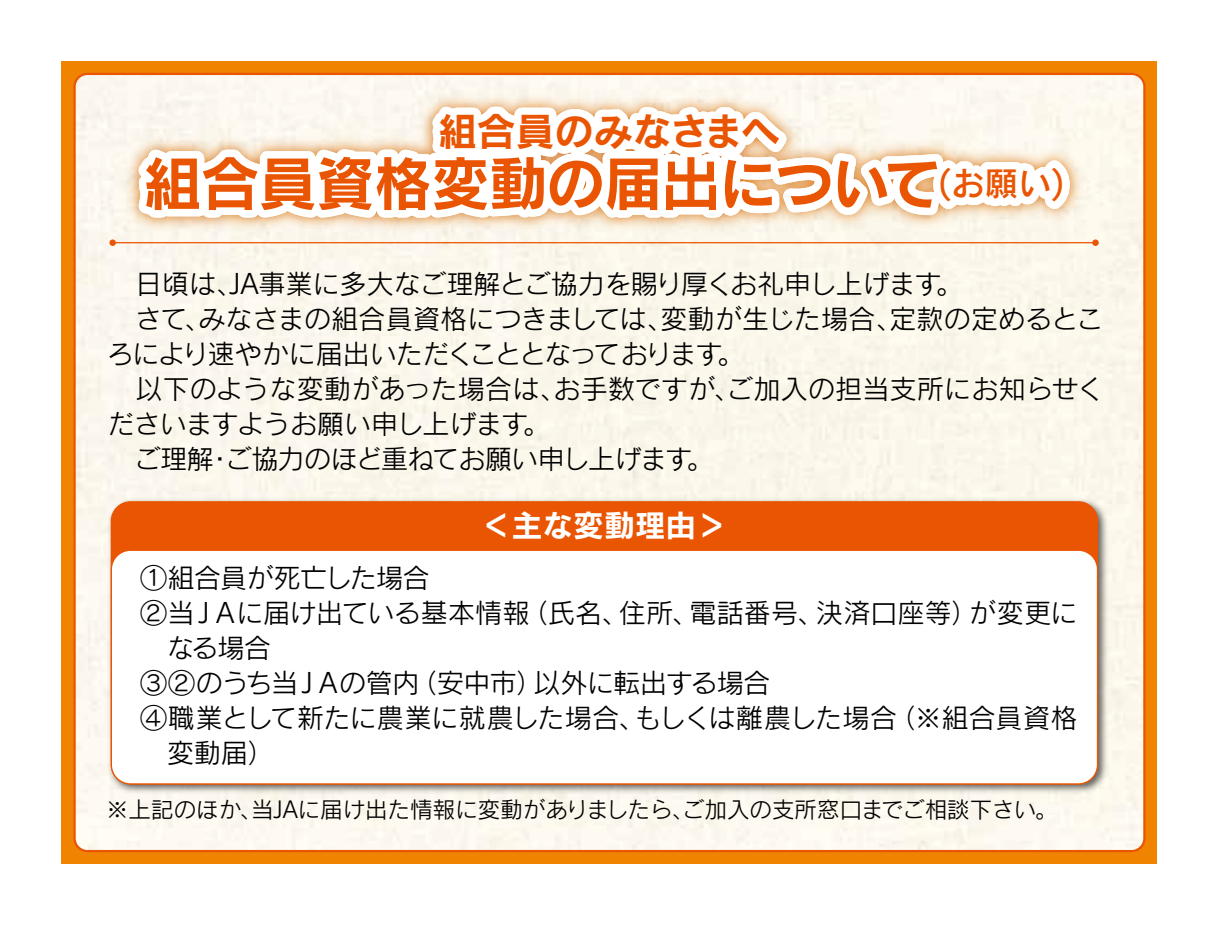
<style>
.page{position:relative;width:1219px;height:925px;background:#fff}
.page>*{position:absolute;margin:0;border:0;box-sizing:border-box;transform-origin:0 0}
.t1{font:58.73px "Rodin Pro B";letter-spacing:-.02em;color:#ea5504}
.t2{font:38.93px "Rodin Pro B";color:#ea5504}
.t3{font:33.52px "Rodin Pro DB";color:#ea5504}
.t4{font:30.82px "Rodin Pro B";color:#fff}
.t5{font:27px/35.1px "Rodin Pro M";letter-spacing:-.015em;color:#000}
.t6{font:27px "Rodin Pro M";letter-spacing:-.05em;color:#000}
.t7{font:27px/35.1px "Rodin Pro M";letter-spacing:.01em;color:#000}
.t8{font:27px "Rodin Pro M";letter-spacing:.005em;color:#000}
.t9{font:27px "Rodin Pro M";letter-spacing:-.04em;color:#000}
.t10{font:22.5px "Rodin Pro M";color:#000}
</style>
<div class="page">
<div style="left:62px;top:61px;width:1094px;height:803px;background:#f08300"></div>
<div style="left:76px;top:74px;width:1068px;height:777px;background:#fbf7ed"></div>
<div style="left:112px;top:123px;width:984px;height:122px;background:#fcf8ee"></div>
<svg style="left:126px;top:73px;width:950px;height:373px;background:#faf4e9"></svg>
<hr style="left:110px;top:242px;width:986px;height:1px;background:#ea5504">
<div style="left:109px;top:239px;width:7px;height:7px;border:1px solid #ea5504;border-radius:50%"></div>
<div style="left:1092px;top:239px;width:6px;height:7px;border:1px solid #ea5504;border-radius:50%"></div>
<img style="left:104px;top:495px;width:1006px;height:303px">
<div style="left:111px;top:502px;width:986px;height:282px;background:#ea5504;border-radius:19px"></div>
<div style="left:111px;top:550px;width:986px;height:234px;background:#fff;border-radius:19px"></div>
<div style="left:111px;top:550px;width:986px;height:234px;border:1px solid #ea5504;border-radius:19px"></div>
<h2 class="t2" style="left:438px;top:106px;width:343px">組合員のみなさまへ</h2>
<h1 class="t1" style="left:143px;top:144px;width:801px">組合員資格変動の届出について</h1>
<p class="t3" style="left:937px;top:161px;width:129px">(お願い(</p>
<p class="t5" style="left:108px;top:265px;width:834px">　日頃はＪＡ事業に多大なご理解とご協力を賜り厚くお礼申し上げます</p>
<p class="t5" style="left:935px;top:265px;width:28px">。</p>
<p class="t5" style="left:216px;top:265px;width:28px">、</p>
<p class="t8" style="left:660px;top:301px;width:244px">変動が生じた場合、</p>
<p class="t5" style="left:108px;top:300px;width:567px">　さてみなさまの組合員資格につきましては、</p>
<p class="t8" style="left:889px;top:301px;width:216px">定款の定めるとこ</p>
<p class="t5" style="left:185px;top:300px;width:28px">、</p>
<p class="t5" style="left:553px;top:335px;width:552px;text-indent:-446px">ろにより速やかに届出いただくこととなっております<br>お手数ですがご加入の担当支所にお知らせく</p>
<p class="t5" style="left:717px;top:335px;width:28px">。</p>
<p class="t7" style="left:523px;top:370px;width:45px;text-indent:-414px">　以下のような変動があった場合は、。</p>
<p class="t5" style="left:713px;top:370px;width:28px">、</p>
<p class="t9" style="left:108px;top:406px;width:421px">ださいますようお願い申し上げます</p>
<p class="t5" style="left:134px;top:440px;width:559px">ご理解ご協力のほど重ねてお願い申し上げます</p>
<p class="t5" style="left:206px;top:440px;width:28px">・</p>
<p class="t5" style="left:686px;top:440px;width:28px">。</p>
<p class="t5" style="left:140px;top:559px;width:291px">①組合員が死亡した場合</p>
<p class="t4" style="left:481px;top:505px;width:248px">＜主な変動理由&lt;</p>
<p class="t5" style="left:167px;top:594px;width:364px;text-indent:-27px">②当ＪＡに届け出ている基本情報なる場合</p>
<p class="t5" style="left:521px;top:594px;width:109px">（氏名、</p>
<p class="t5" style="left:618px;top:594px;width:82px">住所、</p>
<p class="t5" style="left:689px;top:594px;width:136px">電話番号、</p>
<p class="t6" style="left:140px;top:666px;width:281px">③②のうち当ＪＡの管内</p>
<p class="t5" style="left:410px;top:665px;width:134px">（安中市）</p>
<p class="t5" style="left:533px;top:665px;width:239px">以外に転出する場合</p>
<p class="t5" style="left:816px;top:594px;width:163px">決済口座等）</p>
<p class="t5" style="left:968px;top:594px;width:110px">が変更に</p>
<p class="t5" style="left:167px;top:700px;width:480px;text-indent:-27px">④職業として新たに農業に就農した場合、変動届(</p>
<p class="t6" style="left:634px;top:701px;width:264px">もしくは離農した場合</p>
<p class="t5" style="left:888px;top:700px;width:190px">（※組合員資格</p>
<p class="t10" style="left:106px;top:794px;width:952px">※上記のほか当ＪＡに届け出た情報に変動がありましたらご加入の支所窓口までご相談下さい。</p>
<p class="t10" style="left:240px;top:794px;width:24px">、</p>
<p class="t10" style="left:671px;top:794px;width:24px">、</p>
</div>
